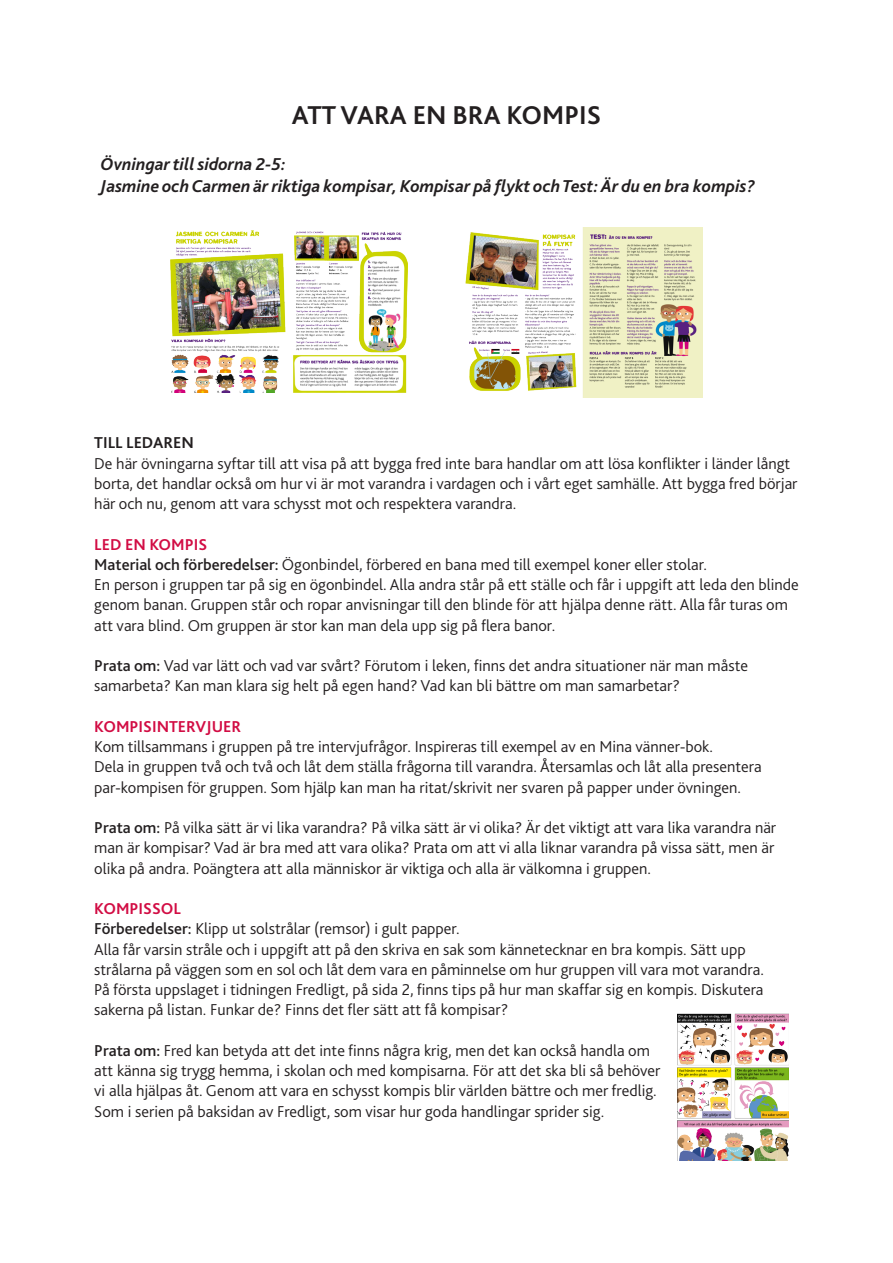
<style>
.page{position:relative;width:893px;height:1263px;background:#fff}
.page>*{position:absolute;margin:0;border:0;box-sizing:border-box;transform-origin:0 0}
.t1{font:700 27px "Bliss 2";color:#231f20}
.t2{font:italic 700 18px/21.6px "Bliss 2";color:#231f20}
.t3{font:300 16.5px/20.2px "Bliss 2";color:#231f20}
.t4{font:700 16.5px "Bliss 2";color:#d20d44}
.t5{font:700 16.5px "Bliss 2";color:#231f20}
.s1{font-weight:500}
</style>
<div class="page">
<img style="left:170px;top:230px;width:238px;height:163px">
<img style="left:465px;top:227px;width:237px;height:170px">
<img style="left:677px;top:1013px;width:111px;height:148px">
<p class="t1" style="left:292px;top:98px;width:311px">ATT VARA EN BRA KOMPIS</p>
<p class="t2" style="left:101px;top:153px;width:656px">Övningar till sidorna 2-5:<br>Jasmine och Carmen är riktiga kompisar, Kompisar på flykt och Test: Är du en bra kompis?</p>
<p class="t5" style="left:94px;top:432px;width:101px">TILL LEDAREN</p>
<p class="t3" style="left:94px;top:452px;width:705px">De här övningarna syftar till att visa på att bygga fred inte bara handlar om att lösa konflikter i länder långt borta, det handlar också om hur vi är mot varandra i vardagen och i vårt eget samhälle. Att bygga fred börjar här och nu, genom att vara schysst mot och respektera varandra.</p>
<p class="t4" style="left:94px;top:534px;width:114px">LED EN KOMPIS</p>
<p class="t3" style="left:94px;top:554px;width:706px"><span class="s1">Material och förberedelser:</span> Ögonbindel, förbered en bana med till exempel koner eller stolar.<br>En person i gruppen tar på sig en ögonbindel. Alla andra står på ett ställe och får i uppgift att leda den blinde genom banan. Gruppen står och ropar anvisningar till den blinde för att hjälpa denne rätt. Alla får turas om att vara blind. Om gruppen är stor kan man dela upp sig på flera banor.</p>
<p class="t3" style="left:94px;top:655px;width:655px"><span class="s1">Prata om:</span> Vad var lätt och vad var svårt? Förutom i leken, finns det andra situationer när man måste</p>
<p class="t3" style="left:94px;top:675px;width:587px">samarbeta? Kan man klara sig helt på egen hand? Vad kan bli bättre om man samarbetar?</p>
<p class="t4" style="left:94px;top:716px;width:148px">KOMPISINTERVJUER</p>
<p class="t3" style="left:94px;top:736px;width:620px">Kom tillsammans i gruppen på tre intervjufrågor. Inspireras till exempel av en Mina vänner-bok.</p>
<p class="t3" style="left:94px;top:756px;width:669px">Dela in gruppen två och två och låt dem ställa frågorna till varandra. Återsamlas och låt alla presentera</p>
<p class="t3" style="left:94px;top:776px;width:648px">par-kompisen för gruppen. Som hjälp kan man ha ritat/skrivit ner svaren på papper under övningen.</p>
<p class="t3" style="left:94px;top:817px;width:683px;text-align:justify"><span class="s1">Prata om:</span> På vilka sätt är vi lika varandra? På vilka sätt är vi olika? Är det viktigt att vara lika varandra när man är kompisar? Vad är bra med att vara olika? Prata om att vi alla liknar varandra på vissa sätt, men är olika på andra. Poängtera att alla människor är viktiga och alla är välkomna i gruppen.</p>
<p class="t4" style="left:94px;top:898px;width:88px">KOMPISSOL</p>
<p class="t3" style="left:94px;top:918px;width:367px"><span class="s1">Förberedelser:</span> Klipp ut solstrålar (remsor) i gult papper.</p>
<p class="t3" style="left:94px;top:938px;width:653px">Alla får varsin stråle och i uppgift att på den skriva en sak som kännetecknar en bra kompis. Sätt upp</p>
<p class="t3" style="left:94px;top:959px;width:671px">strålarna på väggen som en sol och låt dem vara en påminnelse om hur gruppen vill vara mot varandra.</p>
<p class="t3" style="left:94px;top:979px;width:671px">På första uppslaget i tidningen Fredligt, på sida 2, finns tips på hur man skaffar sig en kompis. Diskutera</p>
<p class="t3" style="left:94px;top:999px;width:415px">sakerna på listan. Funkar de? Finns det fler sätt att få kompisar?</p>
<p class="t3" style="left:94px;top:1040px;width:568px"><span class="s1">Prata om:</span> Fred kan betyda att det inte finns några krig, men det kan också handla om att känna sig trygg hemma, i skolan och med kompisarna. För att det ska bli så behöver vi alla hjälpas åt. Genom att vara en schysst kompis blir världen bättre och mer fredlig.<br>Som i serien på baksidan av Fredligt, som visar hur goda handlingar sprider sig.</p>
</div>
